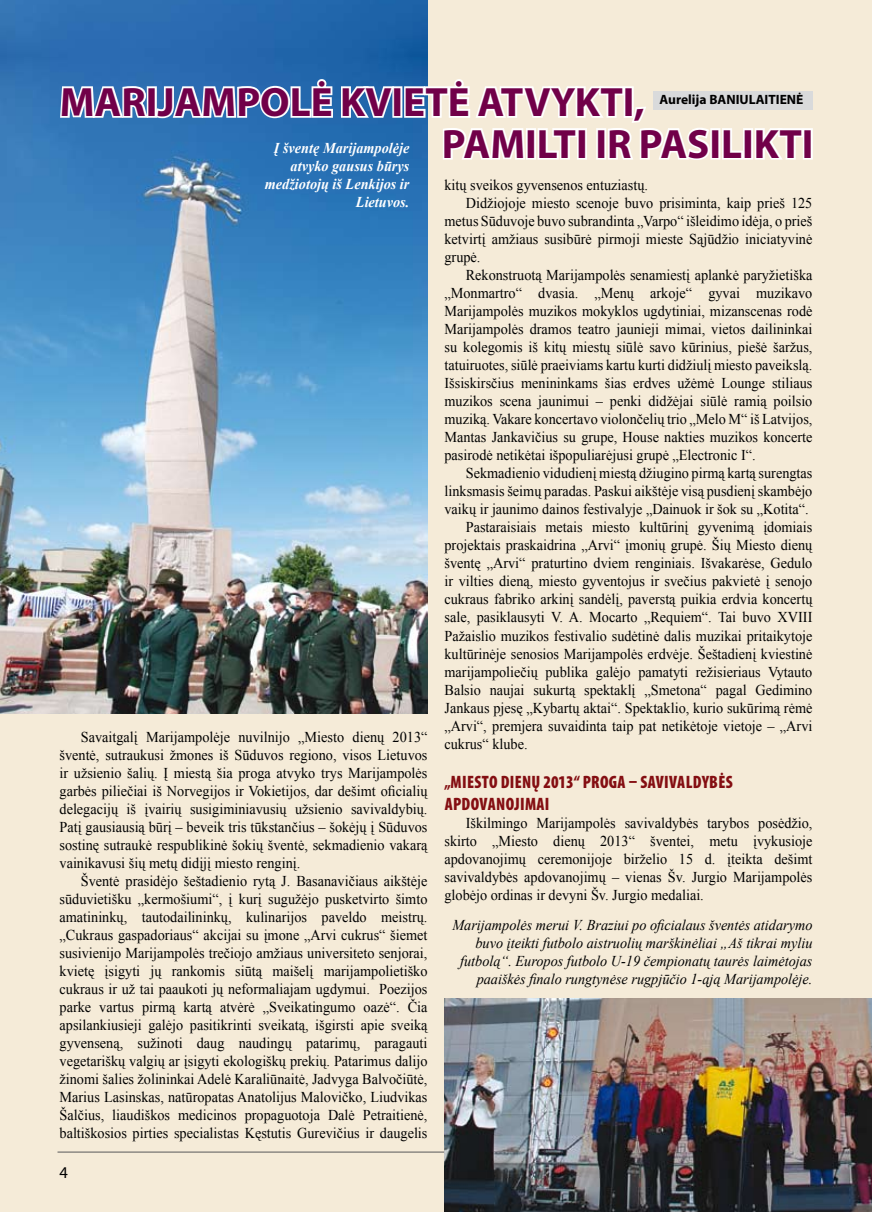
<style>
.page{position:relative;width:872px;height:1212px;background:#f5ebd8}
.page>*{position:absolute;margin:0;border:0;box-sizing:border-box;transform-origin:0 0}
.t1{font:700 41.1px/41.8px "Myriad Pro";color:#710049}
.t2{font:900 condensed 18px/21.6px "Myriad Pro";letter-spacing:.02em;color:#840e12;scale:.95 1}
.t3{font:15px/18px "Times New Roman";color:#000;text-align:justify;scale:.95 1}
.t4{font:italic 15px/18px "Times New Roman";color:#000;text-align:right;scale:.95 1}
.t5{font:italic 700 15px/18px "Times New Roman";color:#fff;text-align:right;scale:.95 1}
.t6{font:700 13.5px "Myriad Pro";color:#000}
</style>
<div class="page">
<img style="left:0;top:57px;width:427px;height:656px">
<svg style="left:58px;top:77px;width:338px;height:44px;background:#84aad1"></svg>
<div style="left:392px;top:86px;width:10px;height:32px;border:4px solid #fff"></div>
<svg style="left:402px;top:77px;width:308px;height:85px"></svg>
<div style="left:710px;top:128px;width:10px;height:32px;border:4px solid #fff"></div>
<svg style="left:720px;top:128px;width:23px;height:32px"></svg>
<div style="left:743px;top:128px;width:10px;height:32px;border:4px solid #fff"></div>
<svg style="left:755px;top:128px;width:48px;height:32px"></svg>
<div style="left:803px;top:128px;width:10px;height:32px;border:4px solid #fff"></div>
<div style="left:653px;top:91px;width:159px;height:19px;background:#d9dadb"></div>
<img style="left:0;top:0;width:427px;height:57px">
<hr style="left:57px;top:1152px;width:753px;height:1px;background:#58585a">
<img style="left:444px;top:998px;width:428px;height:214px">
<h1 class="t1" style="left:442px;top:80px;width:373px;text-indent:-382px">MARIJAMPOLĖ KVIETĖ ATVYKTI,<br>PAMILTI IR PASILIKTI</h1>
<p class="t6" style="left:659px;top:90px;width:145px">Aurelija BANIULAITIENĖ</p>
<p class="t5" style="left:265px;top:138px;width:154px">Į šventę Marijampolėje atvyko gausus būrys medžiotojų iš Lenkijos ir<br>Lietuvos.</p>
<p class="t3" style="left:444px;top:176px;width:216px">kitų sveikos gyvensenos entuziastų.</p>
<p class="t3" style="left:466px;top:194px;width:366px">Didžiojoje miesto scenoje buvo prisiminta, kaip prieš 125</p>
<p class="t3" style="left:444px;top:212px;width:389px">metus Sūduvoje buvo subrandinta „Varpo“ išleidimo idėja, o prieš</p>
<p class="t3" style="left:444px;top:230px;width:389px">ketvirtį amžiaus susibūrė pirmoji mieste Sąjūdžio iniciatyvinė</p>
<p class="t3" style="left:444px;top:248px;width:39px">grupė.</p>
<p class="t3" style="left:466px;top:266px;width:366px">Rekonstruotą Marijampolės senamiestį aplankė paryžietiška</p>
<p class="t3" style="left:444px;top:284px;width:389px">„Monmartro“ dvasia. „Menų arkoje“ gyvai muzikavo</p>
<p class="t3" style="left:444px;top:302px;width:389px">Marijampolės muzikos mokyklos ugdytiniai, mizanscenas rodė</p>
<p class="t3" style="left:444px;top:320px;width:389px">Marijampolės dramos teatro jaunieji mimai, vietos dailininkai</p>
<p class="t3" style="left:444px;top:338px;width:389px">su kolegomis iš kitų miestų siūlė savo kūrinius, piešė šaržus,</p>
<p class="t3" style="left:444px;top:356px;width:389px">tatuiruotes, siūlė praeiviams kartu kurti didžiulį miesto paveikslą.</p>
<p class="t3" style="left:444px;top:374px;width:389px">Išsiskirsčius menininkams šias erdves užėmė Lounge stiliaus</p>
<p class="t3" style="left:444px;top:392px;width:389px">muzikos scena jaunimui – penki didžėjai siūlė ramią poilsio</p>
<p class="t3" style="left:444px;top:410px;width:389px">muziką. Vakare koncertavo violončelių trio „Melo M“ iš Latvijos,</p>
<p class="t3" style="left:444px;top:428px;width:389px">Mantas Jankavičius su grupe, House nakties muzikos koncerte</p>
<p class="t3" style="left:444px;top:446px;width:329px">pasirodė netikėtai išpopuliarėjusi grupė „Electronic I“.</p>
<p class="t3" style="left:466px;top:464px;width:366px">Sekmadienio vidudienį miestą džiugino pirmą kartą surengtas</p>
<p class="t3" style="left:444px;top:482px;width:389px">linksmasis šeimų paradas. Paskui aikštėje visą pusdienį skambėjo</p>
<p class="t3" style="left:444px;top:500px;width:385px">vaikų ir jaunimo dainos festivalyje „Dainuok ir šok su „Kotita“.</p>
<p class="t3" style="left:466px;top:518px;width:366px">Pastaraisiais metais miesto kultūrinį gyvenimą įdomiais</p>
<p class="t3" style="left:444px;top:536px;width:389px">projektais praskaidrina „Arvi“ įmonių grupė. Šių Miesto dienų</p>
<p class="t3" style="left:444px;top:554px;width:389px">šventę „Arvi“ praturtino dviem renginiais. Išvakarėse, Gedulo</p>
<p class="t3" style="left:444px;top:572px;width:389px">ir vilties dieną, miesto gyventojus ir svečius pakvietė į senojo</p>
<p class="t3" style="left:444px;top:590px;width:389px">cukraus fabriko arkinį sandėlį, paverstą puikia erdvia koncertų</p>
<p class="t3" style="left:444px;top:608px;width:389px">sale, pasiklausyti V. A. Mocarto „Requiem“. Tai buvo XVIII</p>
<p class="t3" style="left:444px;top:626px;width:389px">Pažaislio muzikos festivalio sudėtinė dalis muzikai pritaikytoje</p>
<p class="t3" style="left:444px;top:644px;width:389px">kultūrinėje senosios Marijampolės erdvėje. Šeštadienį kviestinė</p>
<p class="t3" style="left:444px;top:662px;width:389px">marijampoliečių publika galėjo pamatyti režisieriaus Vytauto</p>
<p class="t3" style="left:444px;top:680px;width:389px">Balsio naujai sukurtą spektaklį „Smetona“ pagal Gedimino</p>
<p class="t3" style="left:444px;top:698px;width:389px">Jankaus pjesę „Kybartų aktai“. Spektaklio, kurio sukūrimą rėmė</p>
<p class="t3" style="left:444px;top:716px;width:389px">„Arvi“, premjera suvaidinta taip pat netikėtoje vietoje – „Arvi</p>
<p class="t3" style="left:444px;top:734px;width:89px">cukrus“ klube.</p>
<p class="t2" style="left:444px;top:771px;width:305px">„MIESTO DIENŲ 2013“ PROGA – SAVIVALDYBĖS<br>APDOVANOJIMAI</p>
<p class="t3" style="left:444px;top:813px;width:389px;text-indent:21px">Iškilmingo Marijampolės savivaldybės tarybos posėdžio, skirto „Miesto dienų 2013“ šventei, metu įvykusioje apdovanojimų ceremonijoje birželio 15 d. įteikta dešimt savivaldybės apdovanojimų – vienas Šv. Jurgio Marijampolės globėjo ordinas ir devyni Šv. Jurgio medaliai.</p>
<p class="t3" style="left:60px;top:727px;width:389px;text-indent:21px">Savaitgalį Marijampolėje nuvilnijo „Miesto dienų 2013“ šventė, sutraukusi žmones iš Sūduvos regiono, visos Lietuvos ir užsienio šalių. Į miestą šia proga atvyko trys Marijampolės garbės piliečiai iš Norvegijos ir Vokietijos, dar dešimt oficialių delegacijų iš įvairių susigiminiavusių užsienio savivaldybių.<br>Patį gausiausią būrį – beveik tris tūkstančius – šokėjų į Sūduvos sostinę sutraukė respublikinė šokių šventė, sekmadienio vakarą vainikavusi šių metų didįjį miesto renginį.</p>
<p class="t3" style="left:60px;top:871px;width:389px;text-indent:21px">Šventė prasidėjo šeštadienio rytą J. Basanavičiaus aikštėje sūduvietišku „kermošiumi“, į kurį sugužėjo pusketvirto šimto amatininkų, tautodailininkų, kulinarijos paveldo meistrų. „Cukraus gaspadoriaus“ akcijai su įmone „Arvi cukrus“ šiemet susivienijo Marijampolės trečiojo amžiaus universiteto senjorai, kvietę įsigyti jų rankomis siūtą maišelį marijampolietiško cukraus ir už tai paaukoti jų neformaliajam ugdymui. Poezijos parke vartus pirmą kartą atvėrė „Sveikatingumo oazė“. Čia apsilankiusieji galėjo pasitikrinti sveikatą, išgirsti apie sveiką gyvenseną, sužinoti daug naudingų patarimų, paragauti vegetariškų valgių ar įsigyti ekologiškų prekių. Patarimus dalijo žinomi šalies žolininkai Adelė Karaliūnaitė, Jadvyga Balvočiūtė, Marius Lasinskas, natūropatas Anatolijus Malovičko, Liudvikas Šalčius, liaudiškos medicinos propaguotoja Dalė Petraitienė, baltiškosios pirties specialistas Kęstutis Gurevičius ir daugelis</p>
<p class="t4" style="left:452px;top:916px;width:380px">Marijampolės merui V. Braziui po oficialaus šventės atidarymo buvo įteikti futbolo aistruolių marškinėliai „Aš tikrai myliu futbolą“. Europos futbolo U-19 čempionatų taurės laimėtojas paaiškės finalo rungtynėse rugpjūčio 1-ąją Marijampolėje.</p>
</div>
